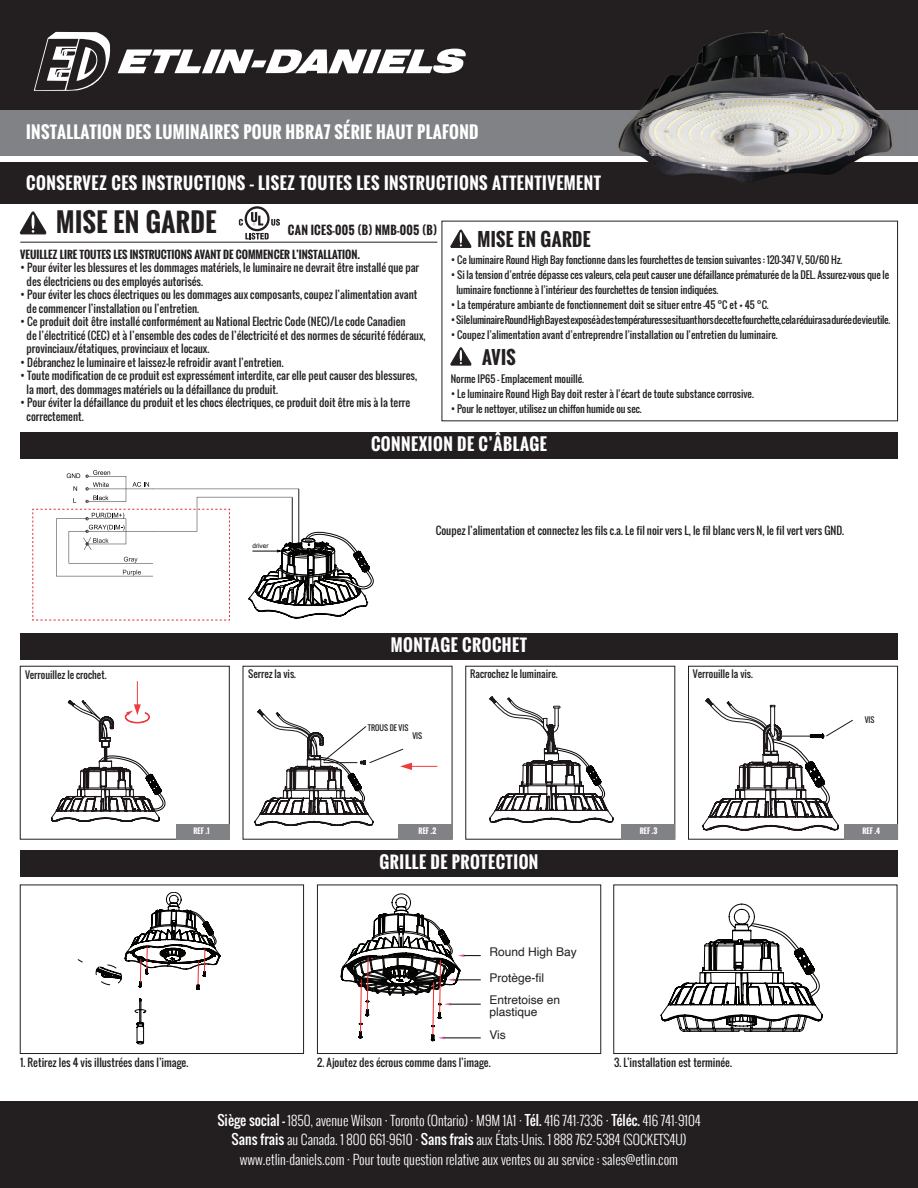
<style>
.page{position:relative;width:918px;height:1188px;background:#fff}
.page>*{position:absolute;margin:0;border:0;box-sizing:border-box;transform-origin:0 0}
.t1{font:700 25.5px "Oswald";letter-spacing:.02em;color:#231f20}
.t2{font:700 18px "Oswald";letter-spacing:.02em;color:#231f20}
.t3{font:700 16.5px "Oswald";letter-spacing:.03em;color:#fff}
.t4{font:300 13.5px/19.5px "Oswald";color:#fff;text-align:center}
.t5{font:12px/26.1px "Helvetica";color:#231f20}
.t6{font:700 11.55px "Oswald";letter-spacing:.02em;color:#231f20}
.t7{font:10.5px/13.5px "Oswald";color:#231f20}
.t8{font:700 10.5px "Oswald";color:#231f20}
.t9{font:9.75px/15px "Oswald";letter-spacing:-.01em;color:#231f20}
.t10{font:9.75px "Oswald";letter-spacing:-.03em;color:#231f20}
.t11{font:7.5px "Oswald";color:#231f20}
.t12{font:700 7.35px "Oswald";color:#fff}
.t13{font:6.45px "Arial";color:#060605}
.s1{font-weight:400}
</style>
<div class="page">
<div style="left:0;top:1101px;width:918px;height:87px;background:#231f20"></div>
<div style="left:0;top:46px;width:918px;height:110px;background:#808285"></div>
<div style="left:0;top:0;width:918px;height:109px;background:#231f20"></div>
<svg style="left:34px;top:32px;width:77px;height:59px"></svg>
<svg style="left:118px;top:49px;width:348px;height:24px"></svg>
<div style="left:0;top:163px;width:918px;height:41px;background:#231f20"></div>
<hr style="left:20px;top:242px;width:417px;height:1px;background:#231f20">
<svg style="left:20px;top:212px;width:26px;height:23px"></svg>
<svg style="left:451px;top:230px;width:20px;height:18px"></svg>
<svg style="left:451px;top:347px;width:20px;height:19px"></svg>
<div style="left:20px;top:433px;width:878px;height:26px;background:#231f20"></div>
<div style="left:20px;top:850px;width:878px;height:27px;background:#231f20"></div>
<div style="left:20px;top:885px;width:284px;height:169px;border:1px solid #231f20"></div>
<div style="left:317px;top:885px;width:284px;height:169px;border:1px solid #231f20"></div>
<div style="left:614px;top:885px;width:283px;height:169px;border:1px solid #231f20"></div>
<svg style="left:239px;top:206px;width:41px;height:34px"></svg>
<div style="left:20px;top:633px;width:878px;height:26px;background:#231f20"></div>
<div style="left:20px;top:666px;width:210px;height:173px;border:1px solid #231f20"></div>
<div style="left:243px;top:666px;width:209px;height:173px;border:1px solid #231f20"></div>
<div style="left:466px;top:666px;width:209px;height:173px;border:1px solid #231f20"></div>
<div style="left:688px;top:666px;width:210px;height:173px;border:1px solid #231f20"></div>
<div style="left:176px;top:824px;width:54px;height:15px;background:#808285"></div>
<div style="left:398px;top:824px;width:54px;height:15px;background:#808285"></div>
<div style="left:621px;top:824px;width:54px;height:15px;background:#808285"></div>
<div style="left:844px;top:824px;width:54px;height:15px;background:#808285"></div>
<svg style="left:32px;top:470px;width:341px;height:151px"></svg>
<hr style="left:137px;top:681px;width:1px;height:30px;background:#ee3c40">
<svg style="left:51px;top:700px;width:114px;height:122px"></svg>
<hr style="left:405px;top:766px;width:32px;height:1px;background:#ee3c40">
<svg style="left:255px;top:710px;width:157px;height:116px"></svg>
<svg style="left:490px;top:696px;width:123px;height:127px"></svg>
<svg style="left:703px;top:698px;width:149px;height:132px"></svg>
<svg style="left:78px;top:892px;width:143px;height:98px"></svg>
<svg style="left:134px;top:998px;width:13px;height:46px"></svg>
<svg style="left:341px;top:894px;width:139px;height:147px"></svg>
<svg style="left:661px;top:904px;width:162px;height:128px"></svg>
<img style="left:601px;top:30px;width:306px;height:153px">
<h3 class="t3" style="left:26px;top:119px;width:454px">INSTALLATION DES LUMINAIRES POUR HBRA7 SÉRIE HAUT PLAFOND</h3>
<h3 class="t3" style="left:26px;top:171px;width:576px">CONSERVEZ CES INSTRUCTIONS – LISEZ TOUTES LES INSTRUCTIONS ATTENTIVEMENT</h3>
<h1 class="t1" style="left:56px;top:203px;width:162px">MISE EN GARDE</h1>
<p class="t6" style="left:288px;top:221px;width:150px">CAN ICES-005 (B) NMB-005 (B)</p>
<h2 class="t2" style="left:478px;top:226px;width:115px">MISE EN GARDE</h2>
<p class="t8" style="left:20px;top:246px;width:341px">VEUILLEZ LIRE TOUTES LES INSTRUCTIONS AVANT DE COMMENCER L’INSTALLATION.</p>
<p class="t7" style="left:27px;top:261px;width:394px;text-indent:-6px">• Pour éviter les blessures et les dommages matériels, le luminaire ne devrait être installé que par des électriciens ou des employés autorisés.</p>
<p class="t7" style="left:27px;top:288px;width:392px;text-indent:-6px">• Pour éviter les chocs électriques ou les dommages aux composants, coupez l’alimentation avant de commencer l’installation ou l’entretien.</p>
<p class="t7" style="left:27px;top:315px;width:400px;text-indent:-6px">• Ce produit doit être installé conformément au National Electric Code (NEC)/Le code Canadien<br>de l’électriticé (CEC) et à l’ensemble des codes de l’électricité et des normes de sécurité fédéraux, provinciaux/étatiques, provinciaux et locaux.</p>
<p class="t7" style="left:20px;top:355px;width:265px">• Débranchez le luminaire et laissez-le refroidir avant l’entretien.</p>
<p class="t7" style="left:27px;top:369px;width:392px;text-indent:-6px">• Toute modification de ce produit est expressément interdite, car elle peut causer des blessures, la mort, des dommages matériels ou la défaillance du produit.</p>
<p class="t7" style="left:27px;top:396px;width:385px;text-indent:-6px">• Pour éviter la défaillance du produit et les chocs électriques, ce produit doit être mis à la terre correctement.</p>
<p class="t9" style="left:451px;top:253px;width:393px">• Ce luminaire Round High Bay fonctionne dans les fourchettes de tension suivantes : 120-347 V, 50/60 Hz.</p>
<p class="t9" style="left:456px;top:268px;width:434px;text-indent:-6px">• Si la tension d’entrée dépasse ces valeurs, cela peut causer une défaillance prématurée de la DEL. Assurez-vous que le luminaire fonctionne à l’intérieur des fourchettes de tension indiquées.</p>
<p class="t9" style="left:451px;top:298px;width:320px">• La température ambiante de fonctionnement doit se situer entre -45 °C et + 45 °C.</p>
<p class="t10" style="left:451px;top:313px;width:441px">• Si le luminaire Round High Bay est exposé à des températures se situant hors de cette fourchette, cela réduira sa durée de vie utile.</p>
<p class="t9" style="left:451px;top:328px;width:328px">• Coupez l’alimentation avant d’entreprendre l’installation ou l’entretien du luminaire.</p>
<p class="t9" style="left:451px;top:371px;width:135px">Norme IP65 – Emplacement mouillé.</p>
<p class="t9" style="left:451px;top:386px;width:305px">• Le luminaire Round High Bay doit rester à l’écart de toute substance corrosive.</p>
<p class="t9" style="left:451px;top:401px;width:192px">• Pour le nettoyer, utilisez un chiffon humide ou sec.</p>
<h3 class="t3" style="left:371px;top:432px;width:177px">CONNEXION DE C’ÂBLAGE</h3>
<h2 class="t2" style="left:482px;top:344px;width:35px">AVIS</h2>
<p class="t13" style="left:252px;top:541px;width:18px">driver</p>
<p class="t7" style="left:436px;top:523px;width:410px">Coupez l’alimentation et connectez les fils c.a. Le fil noir vers L, le fil blanc vers N, le fil vert vers GND.</p>
<h3 class="t3" style="left:391px;top:632px;width:138px">MONTAGE CROCHET</h3>
<p class="t9" style="left:25px;top:668px;width:83px">Verrouillez le crochet.</p>
<p class="t9" style="left:248px;top:667px;width:49px">Serrez la vis.</p>
<p class="t9" style="left:470px;top:667px;width:89px">Racrochez le luminaire.</p>
<p class="t9" style="left:693px;top:667px;width:62px">Verrouille la vis.</p>
<p class="t11" style="left:368px;top:722px;width:42px">TROUS DE VIS</p>
<p class="t11" style="left:412px;top:730px;width:11px">VIS</p>
<p class="t11" style="left:865px;top:714px;width:11px">VIS</p>
<p class="t12" style="left:194px;top:826px;width:18px">REF .1</p>
<p class="t12" style="left:419px;top:826px;width:19px">REF .2</p>
<p class="t12" style="left:640px;top:826px;width:19px">REF .3</p>
<p class="t12" style="left:863px;top:826px;width:19px">REF .4</p>
<h3 class="t3" style="left:380px;top:850px;width:160px">GRILLE DE PROTECTION</h3>
<p class="t5" style="left:489px;top:939px;width:89px">Round High Bay<br>Protège-fil</p>
<p class="t5" style="left:489px;top:994px;width:72px;line-height:12px">Entretoise en plastique</p>
<p class="t5" style="left:489px;top:1022px;width:18px">Vis</p>
<p class="t7" style="left:20px;top:1056px;width:170px">1. Retirez les 4 vis illustrées dans l’image.</p>
<p class="t7" style="left:317px;top:1056px;width:175px">2. Ajoutez des écrous comme dans l’image.</p>
<p class="t7" style="left:614px;top:1056px;width:119px">3. L’installation est terminée.</p>
<p class="t4" style="left:217px;top:1110px;width:485px"><span class="s1">Siège social –</span> 1850, avenue Wilson · Toronto (Ontario) · M9M 1A1 · <span class="s1">Tél.</span> 416 741-7336 · <span class="s1">Téléc.</span> 416 741-9104<br><span class="s1">Sans frais</span> au Canada. 1 800 661-9610 · <span class="s1">Sans frais</span> aux États-Unis. 1 888 762-5384 (SOCKETS4U) www.etlin-daniels.com · Pour toute question relative aux ventes ou au service : sales@etlin.com</p>
</div>
